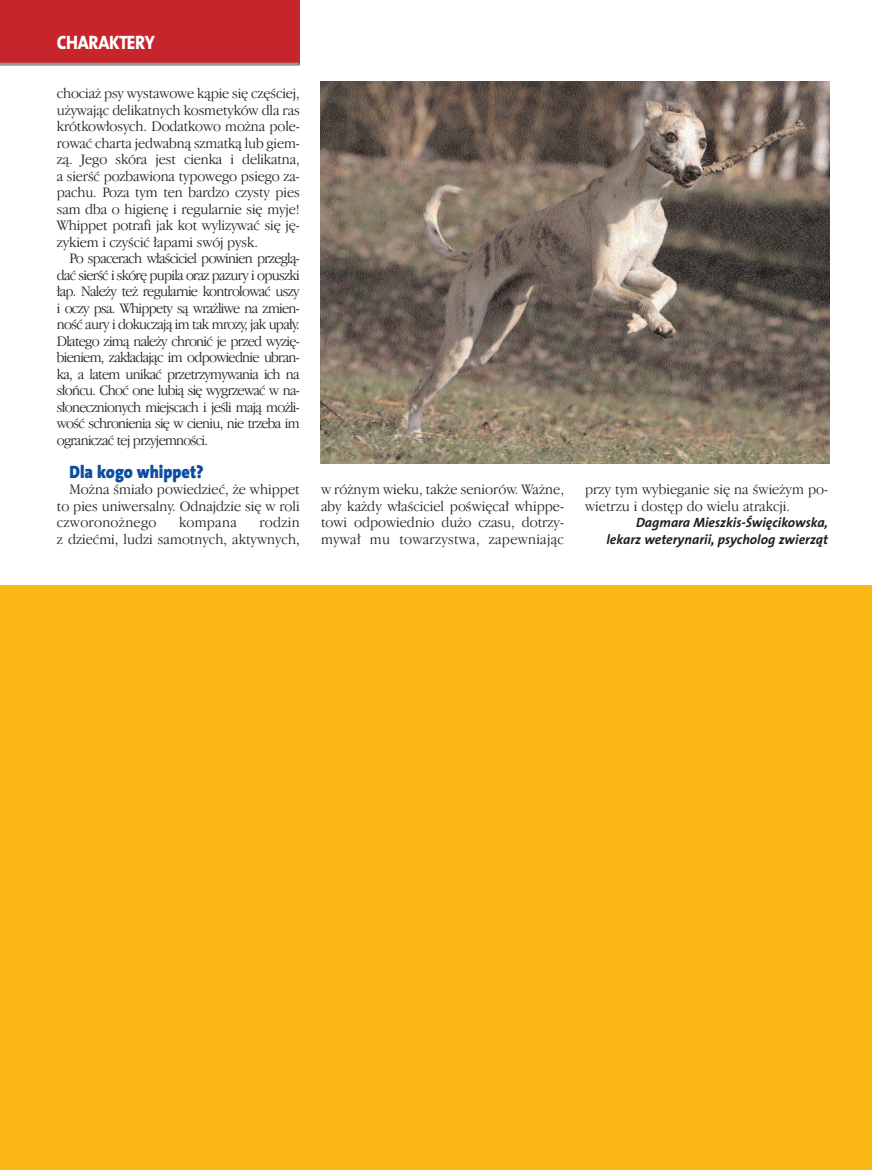
<style>
.page{position:relative;width:872px;height:1170px;background:#fff}
.page>*{position:absolute;margin:0;border:0;box-sizing:border-box;transform-origin:0 0}
.t1{font:19.5px "Grundfos The Sans CE8 XB";letter-spacing:-.02em;color:#fff;scale:.9 1}
.t2{font:18px "Grundfos The Sans CE9 BL";color:#0d4da1;scale:.9 1}
.t3{font:300 15px/16.5px "Garamond ITCPL";color:#231f20;text-align:justify;scale:.95 1}
.t4{font:300 15px "Garamond ITCPL";letter-spacing:.02em;color:#231f20;scale:.95 1}
.t5{font:italic 13.5px/16.5px "Grundfos The Sans CE7 B";color:#231f20;text-align:right}
</style>
<div class="page">
<div style="left:0;top:0;width:299px;height:64px;background:#c8242b"></div>
<hr style="left:0;top:63px;width:299px;height:3px;background:#939598">
<div style="left:0;top:586px;width:872px;height:584px;background:#fcb814"></div>
<img style="left:320px;top:82px;width:509px;height:381px">
<h1 class="t1" style="left:57px;top:35px;width:110px">CHARAKTERY</h1>
<p class="t3" style="left:57px;top:87px;width:257px">chocia˝ psy wystawowe kàpie si´ cz´Êciej, u˝ywajàc delikatnych kosmetyków dla ras krótkow∏osych. Dodatkowo mo˝na pole&shy;rowaç charta jedwabnà szmatkà lub giem&shy;zà. Jego skóra jest cienka i delikatna, a sierÊç pozbawiona typowego psiego za&shy;pachu. Poza tym ten bardzo czysty pies sam dba o higien´ i regularnie si´ myje!<br>Whippet potrafi jak kot wylizywaç si´ j´- zykiem i czyÊciç ∏apami swój pysk.</p>
<p class="t3" style="left:57px;top:252px;width:257px;text-indent:13px">Po spacerach w∏aÊciciel powinien przeglà&shy;daç sierÊç i skór´ pupila oraz pazury i opuszki ∏ap. Nale˝y te˝ regularnie kontrolowaç uszy i oczy psa. Whippety sà wra˝liwe na zmien&shy;noÊç aury i dokuczajà im tak mrozy, jak upa∏y.<br>Dlatego zimà nale˝y chroniç je przed wyzi´- bieniem, zak∏adajàc im odpowiednie ubran&shy;ka, a latem unikaç przetrzymywania ich na s∏oƒcu. Choç one lubià si´ wygrzewaç w na&shy;s∏onecznionych miejscach i jeÊli majà mo˝li&shy;woÊç schronienia si´ w cieniu, nie trzeba im ograniczaç tej przyjemnoÊci.</p>
<p class="t2" style="left:70px;top:465px;width:150px">Dla kogo whippet?</p>
<p class="t3" style="left:57px;top:483px;width:257px;text-indent:13px">Mo˝na Êmia∏o powiedzieç, ˝e whippet to pies uniwersalny. Odnajdzie si´ w roli czworono˝nego</p>
<p class="t3" style="left:57px;top:516px;width:257px;text-align:right">rodzin<br>z dzieçmi, ludzi samotnych, aktywnych,</p>
<p class="t4" style="left:179px;top:517px;width:62px">kompana</p>
<p class="t3" style="left:321px;top:483px;width:257px">w ró˝nym wieku, tak˝e seniorów. Wa˝ne, aby ka˝dy w∏aÊciciel poÊwi´ca∏ whippe&shy;towi odpowiednio du˝o czasu, dotrzy&shy;mywa∏ mu towarzystwa, zapewniajàc</p>
<p class="t3" style="left:585px;top:483px;width:257px">przy tym wybieganie si´ na Êwie˝ym po&shy;wietrzu i dost´p do wielu atrakcji.</p>
<p class="t5" style="left:606px;top:516px;width:223px">Dagmara Mieszkis-Święcikowska, lekarz weterynarii, psycholog zwierząt</p>
</div>
